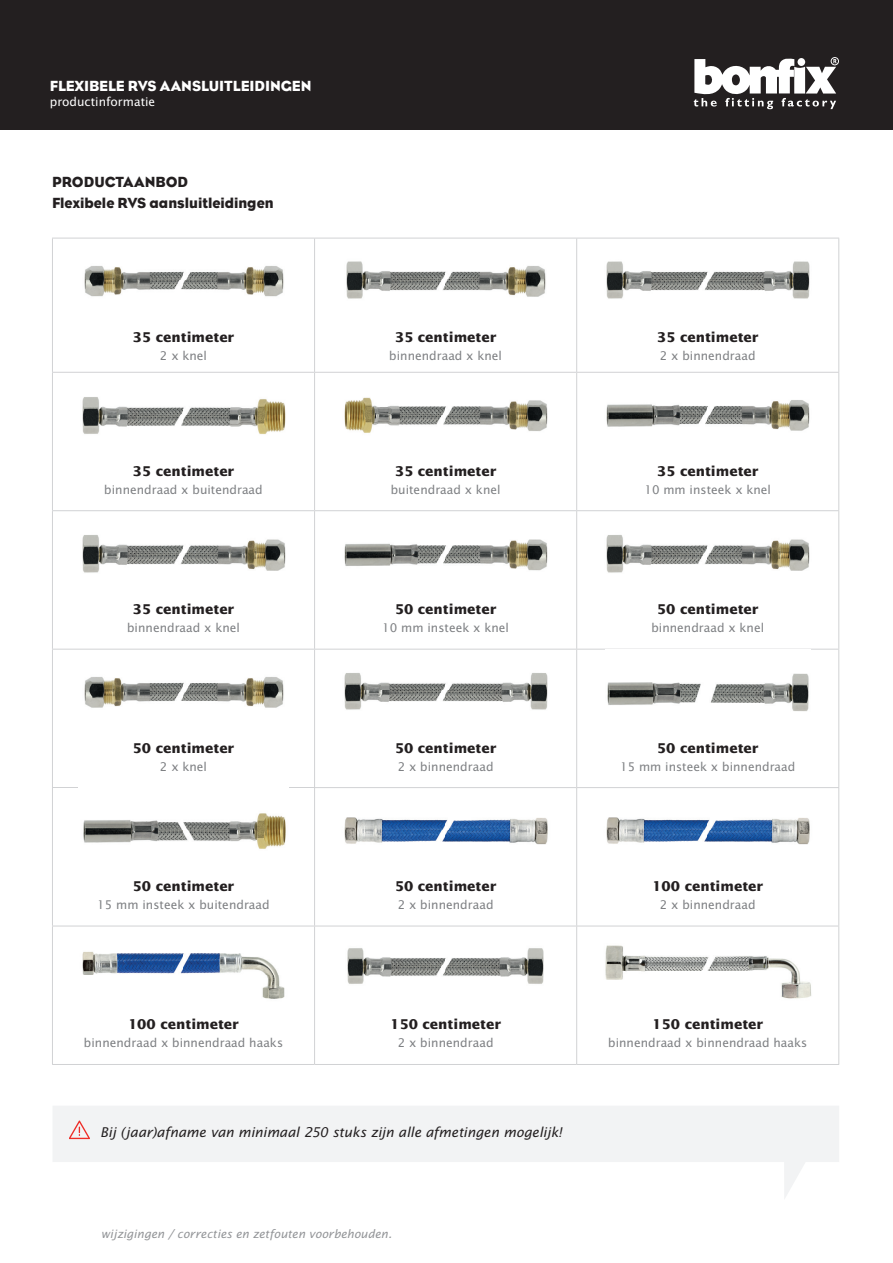
<style>
.page{position:relative;width:893px;height:1263px;background:#fff}
.page>*{position:absolute;margin:0;border:0;box-sizing:border-box;transform-origin:0 0}
.t1{font:15px/21px "Eagle";color:#231f20}
.t2{font:15px "Eagle";color:#fff}
.t3{font:700 13.5px "Lucida Sans Std";color:#231f20}
.t4{font:italic 13.5px "Lucida Sans Std";letter-spacing:-.005em;color:#231f20}
.t5{font:12px "Lucida Sans Std";color:#7e8083}
.t6{font:12px "Lucida Sans Std";color:#fff}
.t7{font:italic 11.55px "Lucida Sans Std";color:#939598}
</style>
<div class="page">
<div style="left:0;top:0;width:893px;height:130px;background:#231f20"></div>
<svg style="left:694px;top:57px;width:145px;height:52px"></svg>
<svg style="left:53px;top:1106px;width:786px;height:92px;fill:#f2f3f4"></svg>
<svg style="left:69px;top:1120px;width:21px;height:19px"></svg>
<hr style="left:52px;top:238px;width:263px;height:1px;background:#d1d2d4">
<hr style="left:52px;top:238px;width:1px;height:134px;background:#d1d2d4">
<hr style="left:315px;top:238px;width:262px;height:1px;background:#d1d2d4">
<hr style="left:314px;top:238px;width:1px;height:134px;background:#d1d2d4">
<hr style="left:577px;top:238px;width:262px;height:1px;background:#d1d2d4">
<hr style="left:576px;top:238px;width:1px;height:134px;background:#d1d2d4">
<hr style="left:838px;top:238px;width:1px;height:134px;background:#d1d2d4">
<hr style="left:52px;top:372px;width:263px;height:1px;background:#d1d2d4">
<hr style="left:52px;top:373px;width:1px;height:137px;background:#d1d2d4">
<hr style="left:315px;top:372px;width:262px;height:1px;background:#d1d2d4">
<hr style="left:314px;top:373px;width:1px;height:137px;background:#d1d2d4">
<hr style="left:577px;top:372px;width:262px;height:1px;background:#d1d2d4">
<hr style="left:576px;top:373px;width:1px;height:137px;background:#d1d2d4">
<hr style="left:838px;top:373px;width:1px;height:137px;background:#d1d2d4">
<hr style="left:52px;top:510px;width:263px;height:1px;background:#d1d2d4">
<hr style="left:52px;top:511px;width:1px;height:138px;background:#d1d2d4">
<hr style="left:315px;top:510px;width:262px;height:1px;background:#d1d2d4">
<hr style="left:314px;top:511px;width:1px;height:138px;background:#d1d2d4">
<hr style="left:577px;top:510px;width:262px;height:1px;background:#d1d2d4">
<hr style="left:576px;top:511px;width:1px;height:138px;background:#d1d2d4">
<hr style="left:838px;top:511px;width:1px;height:138px;background:#d1d2d4">
<hr style="left:52px;top:649px;width:263px;height:1px;background:#d1d2d4">
<hr style="left:52px;top:649px;width:1px;height:138px;background:#d1d2d4">
<hr style="left:315px;top:649px;width:262px;height:1px;background:#d1d2d4">
<hr style="left:314px;top:649px;width:1px;height:138px;background:#d1d2d4">
<hr style="left:577px;top:649px;width:262px;height:1px;background:#d1d2d4">
<hr style="left:576px;top:649px;width:1px;height:138px;background:#d1d2d4">
<hr style="left:838px;top:649px;width:1px;height:138px;background:#d1d2d4">
<hr style="left:52px;top:787px;width:263px;height:1px;background:#d1d2d4">
<hr style="left:52px;top:788px;width:1px;height:138px;background:#d1d2d4">
<hr style="left:315px;top:787px;width:262px;height:1px;background:#d1d2d4">
<hr style="left:314px;top:788px;width:1px;height:138px;background:#d1d2d4">
<hr style="left:576px;top:788px;width:1px;height:138px;background:#d1d2d4">
<hr style="left:838px;top:788px;width:1px;height:138px;background:#d1d2d4">
<hr style="left:52px;top:926px;width:263px;height:1px;background:#d1d2d4">
<hr style="left:52px;top:926px;width:1px;height:138px;background:#d1d2d4">
<hr style="left:315px;top:926px;width:262px;height:1px;background:#d1d2d4">
<hr style="left:314px;top:926px;width:1px;height:138px;background:#d1d2d4">
<hr style="left:577px;top:926px;width:262px;height:1px;background:#d1d2d4">
<hr style="left:576px;top:926px;width:1px;height:138px;background:#d1d2d4">
<hr style="left:838px;top:926px;width:1px;height:138px;background:#d1d2d4">
<hr style="left:52px;top:1064px;width:263px;height:1px;background:#d1d2d4">
<hr style="left:315px;top:1064px;width:262px;height:1px;background:#d1d2d4">
<hr style="left:577px;top:787px;width:262px;height:1px;background:#d1d2d4">
<hr style="left:577px;top:1064px;width:262px;height:1px;background:#d1d2d4">
<img style="left:84px;top:266px;width:200px;height:31px">
<img style="left:346px;top:261px;width:200px;height:38px">
<img style="left:606px;top:261px;width:204px;height:38px">
<img style="left:82px;top:397px;width:204px;height:38px">
<img style="left:344px;top:397px;width:204px;height:36px">
<img style="left:606px;top:400px;width:204px;height:31px">
<img style="left:82px;top:535px;width:204px;height:38px">
<img style="left:344px;top:539px;width:204px;height:32px">
<img style="left:606px;top:535px;width:204px;height:38px">
<img style="left:84px;top:677px;width:200px;height:31px">
<img style="left:344px;top:673px;width:204px;height:37px">
<img style="left:605px;top:649px;width:205px;height:62px">
<img style="left:83px;top:813px;width:203px;height:36px">
<img style="left:344px;top:817px;width:204px;height:28px">
<img style="left:606px;top:817px;width:204px;height:28px">
<img style="left:82px;top:951px;width:203px;height:48px">
<img style="left:347px;top:948px;width:197px;height:36px">
<img style="left:605px;top:945px;width:207px;height:54px">
<p class="t2" style="left:50px;top:78px;width:263px">FLEXIBELE RVS AANSLUITLEIDINGEN</p>
<p class="t6" style="left:50px;top:95px;width:107px">productinformatie</p>
<p class="t1" style="left:52px;top:171px;width:223px">PRODUCTAANBOD<br>Flexibele RVS aansluitleidingen</p>
<p class="t3" style="left:133px;top:329px;width:103px">35 centimeter</p>
<p class="t5" style="left:160px;top:348px;width:49px">2 x knel</p>
<p class="t3" style="left:395px;top:329px;width:103px">35 centimeter</p>
<p class="t5" style="left:389px;top:348px;width:114px">binnendraad x knel</p>
<p class="t3" style="left:657px;top:329px;width:103px">35 centimeter</p>
<p class="t5" style="left:660px;top:348px;width:97px">2 x binnendraad</p>
<p class="t3" style="left:133px;top:463px;width:103px">35 centimeter</p>
<p class="t5" style="left:104px;top:482px;width:160px">binnendraad x buitendraad</p>
<p class="t3" style="left:395px;top:463px;width:103px">35 centimeter</p>
<p class="t5" style="left:391px;top:482px;width:111px">buitendraad x knel</p>
<p class="t3" style="left:657px;top:463px;width:103px">35 centimeter</p>
<p class="t5" style="left:644px;top:482px;width:128px">10 mm insteek x knel</p>
<p class="t3" style="left:133px;top:602px;width:103px">35 centimeter</p>
<p class="t5" style="left:127px;top:621px;width:114px">binnendraad x knel</p>
<p class="t3" style="left:395px;top:602px;width:103px">50 centimeter</p>
<p class="t5" style="left:382px;top:621px;width:128px">10 mm insteek x knel</p>
<p class="t3" style="left:657px;top:602px;width:103px">50 centimeter</p>
<p class="t5" style="left:651px;top:621px;width:114px">binnendraad x knel</p>
<p class="t3" style="left:133px;top:740px;width:103px">50 centimeter</p>
<p class="t5" style="left:160px;top:759px;width:49px">2 x knel</p>
<p class="t3" style="left:395px;top:740px;width:103px">50 centimeter</p>
<p class="t5" style="left:398px;top:759px;width:97px">2 x binnendraad</p>
<p class="t3" style="left:657px;top:740px;width:103px">50 centimeter</p>
<p class="t5" style="left:620px;top:759px;width:177px">15 mm insteek x binnendraad</p>
<p class="t3" style="left:133px;top:878px;width:103px">50 centimeter</p>
<p class="t5" style="left:97px;top:898px;width:174px">15 mm insteek x buitendraad</p>
<p class="t3" style="left:395px;top:878px;width:103px">50 centimeter</p>
<p class="t5" style="left:398px;top:898px;width:97px">2 x binnendraad</p>
<p class="t3" style="left:652px;top:878px;width:113px">100 centimeter</p>
<p class="t5" style="left:660px;top:898px;width:97px">2 x binnendraad</p>
<p class="t3" style="left:128px;top:1017px;width:113px">100 centimeter</p>
<p class="t5" style="left:84px;top:1036px;width:201px">binnendraad x binnendraad haaks</p>
<p class="t3" style="left:390px;top:1017px;width:113px">150 centimeter</p>
<p class="t5" style="left:398px;top:1036px;width:97px">2 x binnendraad</p>
<p class="t3" style="left:652px;top:1017px;width:113px">150 centimeter</p>
<p class="t5" style="left:608px;top:1036px;width:201px">binnendraad x binnendraad haaks</p>
<p class="t4" style="left:100px;top:1125px;width:463px">Bij (jaar)afname van minimaal 250 stuks zijn alle afmetingen mogelijk!</p>
<p class="t7" style="left:101px;top:1227px;width:292px">wijzigingen / correcties en zetfouten voorbehouden.</p>
</div>
